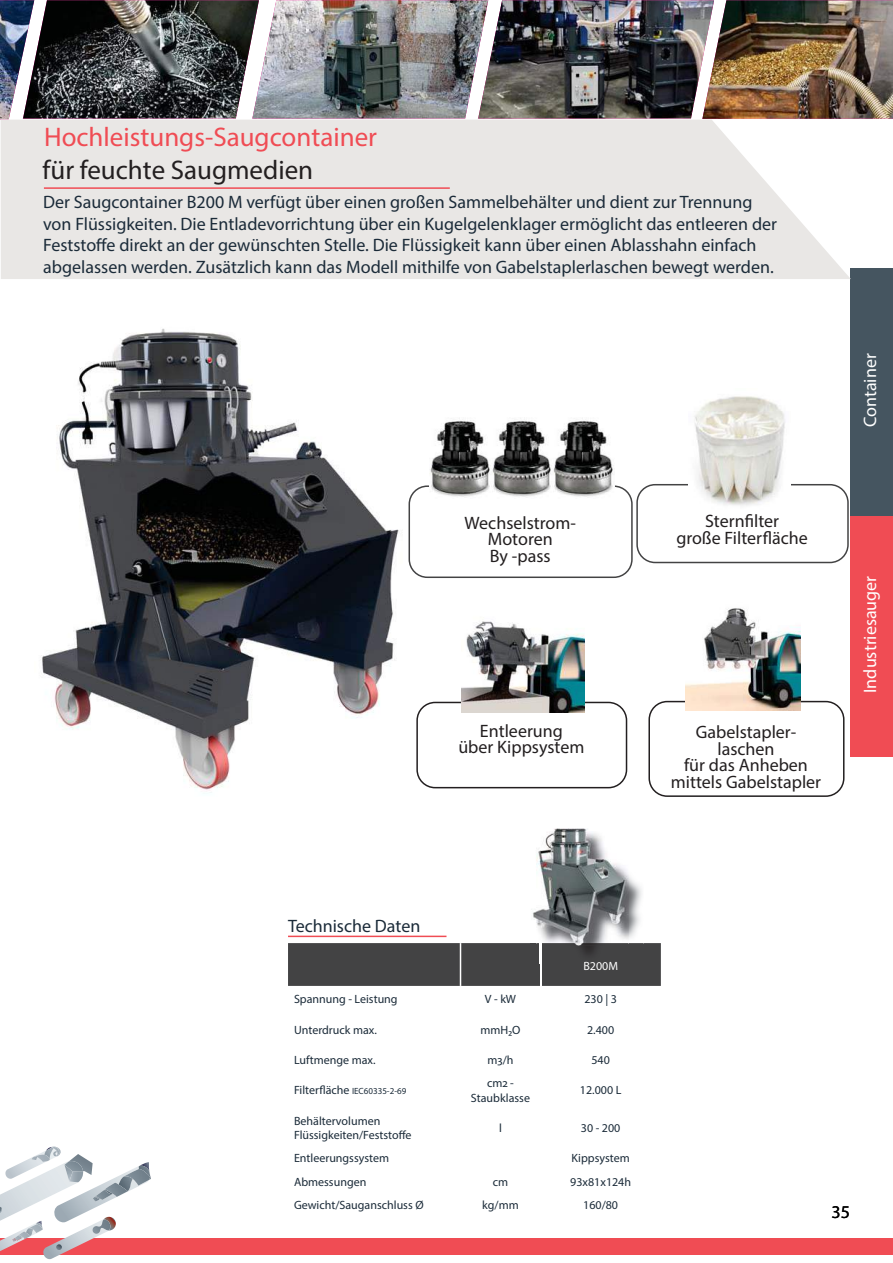
<style>
.page{position:relative;width:893px;height:1263px;background:#fff}
.page>*{position:absolute;margin:0;border:0;box-sizing:border-box;transform-origin:0 0}
.t1{font:27px "Myriad Pro";color:#f04c54}
.t2{font:27px "Myriad Pro";color:#231f20}
.t3{font:18px/21.6px "Myriad Pro";color:#1b2b39}
.t4{font:18px/16.5px "Myriad Pro";color:#231f20;text-align:center}
.t5{font:18px "Myriad Pro";color:#fff}
.t6{font:18px "Myriad Pro";color:#000}
.t7{font:12px/14.4px "Myriad Pro";color:#1b2b39;text-align:center}
.t8{font:12px "Myriad Pro";color:#fdfdfd}
.t9{font:9px "Myriad Pro";color:#1b2b39}
.s1{color:#fff}
.s2{font-size:12px}
</style>
<div class="page">
<div style="left:0;top:1246px;width:892px;height:9px;background:#f04c54"></div>
<div style="left:0;top:1239px;width:892px;height:9px;background:#f04c54"></div>
<svg style="left:0;top:1147px;width:151px;height:112px"></svg>
<div style="left:850px;top:513px;width:42px;height:244px;background:#f04c54"></div>
<div style="left:850px;top:268px;width:42px;height:248px;background:#455560"></div>
<hr style="left:0;top:120px;width:1px;height:159px;background:#e9e7e5">
<svg style="left:1px;top:120px;width:849px;height:159px;background:#eae8e7"></svg>
<hr style="left:288px;top:936px;width:158px;height:1px;background:#f04c54">
<img style="left:0;top:0;width:892px;height:119px">
<img style="left:22px;top:0;width:237px;height:119px">
<div style="left:416px;top:702px;width:211px;height:86px;border:2px solid #231f20;border-radius:18px"></div>
<img style="left:628px;top:874px;width:14px;height:65px">
<img style="left:532px;top:828px;width:96px;height:115px">
<svg style="left:288px;top:943px;width:373px;height:43px;background:#454546"></svg>
<div style="left:648px;top:701px;width:196px;height:96px;border:2px solid #231f20;border-radius:18px"></div>
<hr style="left:44px;top:187px;width:406px;height:2px;background:#f04c54">
<img style="left:41px;top:328px;width:358px;height:465px">
<img style="left:685px;top:608px;width:115px;height:102px">
<img style="left:461px;top:621px;width:123px;height:91px">
<div style="left:408px;top:485px;width:224px;height:93px;border:2px solid #434344;border-radius:18px"></div>
<div style="left:636px;top:484px;width:212px;height:79px;border:2px solid #434344;border-radius:18px"></div>
<img style="left:688px;top:396px;width:102px;height:110px">
<img style="left:430px;top:418px;width:184px;height:79px">
<h1 class="t1" style="left:44px;top:127px;width:334px">Hochleistungs-Saugcontainer</h1>
<h1 class="t2" style="left:43px;top:159px;width:272px">für feuchte Saugmedien</h1>
<p class="t3" style="left:43px;top:192px;width:735px">Der Saugcontainer B200 M verfügt über einen großen Sammelbehälter und dient zur Trennung von Flüssigkeiten. Die Entladevorrichtung über ein Kugelgelenklager ermöglicht das entleeren der Feststoffe direkt an der gewünschten Stelle. Die Flüssigkeit kann über einen Ablasshahn einfach abgelassen werden. Zusätzlich kann das Modell mithilfe von Gabelstaplerlaschen bewegt werden.</p>
<p class="t4" style="left:464px;top:516px;width:113px">Wechselstrom-<br>Motoren<br>By -pass</p>
<p class="t4" style="left:676px;top:514px;width:133px">Sternfilter<br>große Filterfläche</p>
<p class="t4" style="left:458px;top:723px;width:127px">Entleerung<br>über Kippsystem</p>
<p class="t4" style="left:670px;top:725px;width:152px">Gabelstapler&shy;laschen<br>für das Anheben mittels Gabelstapler</p>
<p class="t5" style="left:863px;top:427px;width:75px;rotate:-90deg">Container</p>
<p class="t5" style="left:863px;top:693px;width:119px;rotate:-90deg">Industriesauger</p>
<p class="t3" style="left:288px;top:916px;width:134px">Technische Daten</p>
<p class="t8" style="left:583px;top:962px;width:36px">B20<span class="s1">0M</span></p>
<p class="t7" style="left:294px;top:993px;width:105px">Spannung - Leistung</p>
<p class="t7" style="left:485px;top:993px;width:33px">V - kW</p>
<p class="t7" style="left:584px;top:993px;width:34px">230 | 3</p>
<p class="t7" style="left:294px;top:1023px;width:84px">Unterdruck max.</p>
<p class="t7" style="left:480px;top:1023px;width:41px">mmH2O</p>
<p class="t7" style="left:587px;top:1023px;width:29px">2.400</p>
<p class="t7" style="left:294px;top:1053px;width:83px">Luftmenge max.</p>
<p class="t7" style="left:487px;top:1053px;width:27px">m3/h</p>
<p class="t7" style="left:591px;top:1053px;width:20px">540</p>
<p class="t9" style="left:294px;top:1088px;width:114px"><span class="s2">Filterfläche</span> IEC60335-2-69</p>
<p class="t7" style="left:471px;top:1077px;width:61px">cm2 -<br>Staubklasse</p>
<p class="t7" style="left:580px;top:1084px;width:43px">12.000 L</p>
<p class="t7" style="left:294px;top:1114px;width:119px;text-align:left">Behältervolumen<br>Flüssigkeiten/Feststoffe</p>
<p class="t7" style="left:499px;top:1121px;width:4px">l</p>
<p class="t7" style="left:581px;top:1121px;width:41px">30 - 200</p>
<p class="t7" style="left:294px;top:1152px;width:96px">Entleerungssystem</p>
<p class="t7" style="left:571px;top:1152px;width:60px">Kippsystem</p>
<p class="t7" style="left:294px;top:1175px;width:74px">Abmessungen</p>
<p class="t7" style="left:493px;top:1175px;width:17px">cm</p>
<p class="t7" style="left:570px;top:1175px;width:62px">93x81x124h</p>
<p class="t7" style="left:294px;top:1198px;width:131px">Gewicht/Sauganschluss Ø</p>
<p class="t7" style="left:482px;top:1198px;width:38px">kg/mm</p>
<p class="t7" style="left:583px;top:1198px;width:36px">160/80</p>
<p class="t6" style="left:831px;top:1205px;width:20px">35</p>
</div>
